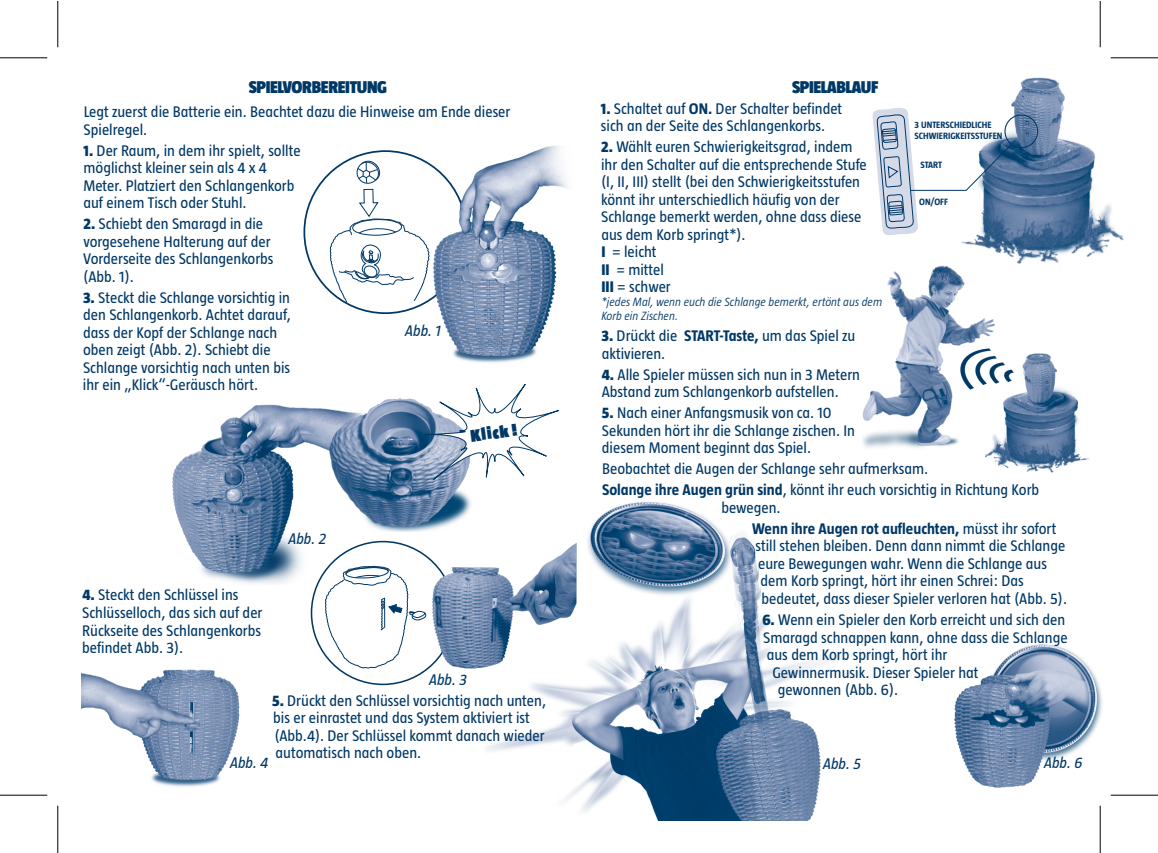
<style>
.page{position:relative;width:1158px;height:853px;background:#fff}
.page>*{position:absolute;margin:0;border:0;box-sizing:border-box;transform-origin:0 0}
.t1{font:900 17.5px "Taz";letter-spacing:-.02em;color:#003866}
.t2{font:900 17.5px "Taz";color:#003866}
.t3{font:15.75px/17.5px "Taz";color:#003866}
.t4{font:700 15.75px/21px "Taz";color:#003866}
.t5{font:italic 15.75px "Taz";color:#003866}
.t6{font:italic 300 12.25px/14px "Taz";color:#003866}
.t7{font:700 9.45px/10.5px "Taz";color:#003866}
.s1{font-weight:800}
.s2{font-weight:700}
.s3{font-weight:400}
</style>
<div class="page">
<svg style="left:329px;top:156px;width:68px;height:147px"></svg>
<img style="left:172px;top:404px;width:221px;height:184px">
<img style="left:325px;top:398px;width:139px;height:133px">
<svg style="left:424px;top:384px;width:135px;height:96px"></svg>
<img style="left:397px;top:146px;width:170px;height:217px">
<svg style="left:324px;top:565px;width:100px;height:103px"></svg>
<img style="left:424px;top:492px;width:58px;height:180px">
<img style="left:81px;top:669px;width:159px;height:118px">
<img style="left:482px;top:534px;width:360px;height:285px">
<img style="left:954px;top:644px;width:162px;height:152px">
<img style="left:570px;top:502px;width:174px;height:107px">
<img style="left:961px;top:77px;width:163px;height:186px">
<div style="left:1004px;top:114px;width:33px;height:34px;border:1px solid #003866;border-radius:50%"></div>
<svg style="left:872px;top:105px;width:144px;height:130px"></svg>
<img style="left:862px;top:263px;width:228px;height:210px">
<hr style="left:1110px;top:793px;width:47px;height:2px;background:#fff">
<hr style="left:0;top:57px;width:47px;height:1px;background:#000">
<hr style="left:1110px;top:57px;width:47px;height:1px;background:#000">
<hr style="left:0;top:794px;width:47px;height:1px;background:#000">
<hr style="left:1110px;top:794px;width:47px;height:1px;background:#000">
<hr style="left:57px;top:2px;width:1px;height:45px;background:#000">
<hr style="left:57px;top:805px;width:1px;height:47px;background:#000">
<hr style="left:1099px;top:2px;width:1px;height:45px;background:#000">
<hr style="left:1099px;top:805px;width:1px;height:47px;background:#000">
<p class="t1" style="left:249px;top:77px;width:140px">SPIELVORBEREITUNG</p>
<p class="t3" style="left:84px;top:103px;width:428px">Legt zuerst die Batterie ein. Beachtet dazu die Hinweise am Ende dieser<br>Spielregel.</p>
<p class="t3" style="left:83px;top:141px;width:219px"><span class="s1">1.</span> Der Raum, in dem ihr spielt, sollte möglichst kleiner sein als 4 x 4<br>Meter. Platziert den Schlangenkorb auf einem Tisch oder Stuhl.</p>
<p class="t3" style="left:83px;top:215px;width:192px"><span class="s1">2.</span> Schiebt den Smaragd in die vorgesehene Halterung auf der<br>Vorderseite des Schlangenkorbs (Abb. 1).</p>
<p class="t3" style="left:83px;top:288px;width:209px"><span class="s1">3.</span> Steckt die Schlange vorsichtig in den Schlangenkorb. Achtet darauf, dass der Kopf der Schlange nach oben zeigt (Abb. 2). Schiebt die Schlange vorsichtig nach unten bis ihr ein „Klick“-Geräusch hört.</p>
<p class="t1" style="left:792px;top:77px;width:88px">SPIELABLAUF</p>
<p class="t3" style="left:601px;top:99px;width:243px"><span class="s1">1.</span> Schaltet auf <span class="s2">ON.</span> Der Schalter befindet sich an der Seite des Schlangenkorbs.</p>
<p class="t3" style="left:601px;top:138px;width:267px"><span class="s1">2.</span> Wählt euren Schwierigkeitsgrad, indem ihr den Schalter auf die entsprechende Stufe (I, II, III) stellt (bei den Schwierigkeitsstufen könnt ihr unterschiedlich häufig von der<br>Schlange bemerkt werden, ohne dass diese aus dem Korb springt*).<br><span class="s1">I</span> = leicht<br><span class="s1">II</span> = mittel<br><span class="s1">III</span> = schwer</p>
<p class="t6" style="left:601px;top:295px;width:282px">*jedes Mal, wenn euch die Schlange bemerkt, ertönt aus dem<br>Korb ein Zischen.</p>
<p class="t3" style="left:601px;top:327px;width:255px"><span class="s1">3.</span> Drückt die <span class="s2">START-Taste,</span> um das Spiel zu aktivieren.</p>
<p class="t3" style="left:601px;top:365px;width:260px"><span class="s1">4.</span> Alle Spieler müssen sich nun in 3 Metern<br>Abstand zum Schlangenkorb aufstellen.</p>
<p class="t3" style="left:601px;top:404px;width:255px"><span class="s1">5.</span> Nach einer Anfangsmusik von ca. 10<br>Sekunden hört ihr die Schlange zischen. In diesem Moment beginnt das Spiel.</p>
<p class="t3" style="left:602px;top:458px;width:439px;line-height:21px">Beobachtet die Augen der Schlange sehr aufmerksam.<br><span class="s2">Solange ihre Augen grün sind</span>, könnt ihr euch vorsichtig in Richtung Korb</p>
<p class="t4" style="left:752px;top:497px;width:306px;text-indent:-31px"><span class="s3">bewegen.<br></span>Wenn ihre Augen rot aufleuchten, <span class="s3">müsst ihr sofort</span></p>
<p class="t3" style="left:755px;top:537px;width:313px">still stehen bleiben. Denn dann nimmt die Schlange eure Bewegungen wahr. Wenn die Schlange aus dem Korb springt, hört ihr einen Schrei: Das bedeutet, dass dieser Spieler verloren hat (Abb. 5).</p>
<p class="t3" style="left:762px;top:610px;width:304px"><span class="s1">6.</span> Wenn ein Spieler den Korb erreicht und sich den</p>
<p class="t3" style="left:763px;top:628px;width:306px">Smaragd schnappen kann, ohne dass die Schlange</p>
<p class="t3" style="left:766px;top:645px;width:182px">aus dem Korb springt, hört ihr</p>
<p class="t3" style="left:772px;top:663px;width:208px">Gewinnermusik. Dieser Spieler hat</p>
<p class="t3" style="left:777px;top:680px;width:122px">gewonnen (Abb. 6).</p>
<p class="t7" style="left:914px;top:120px;width:89px">3 UNTERSCHIEDLICHE<br>SCHWIERIGKEITSSTUFEN</p>
<p class="t7" style="left:920px;top:160px;width:23px">START</p>
<p class="t7" style="left:919px;top:197px;width:30px">ON/OFF</p>
<p class="t5" style="left:405px;top:322px;width:37px">Abb. 1</p>
<p class="t2" style="left:469px;top:426px;width:48px;rotate:-8deg">Klick !</p>
<p class="t5" style="left:288px;top:530px;width:39px">Abb. 2</p>
<p class="t3" style="left:82px;top:586px;width:182px"><span class="s1">4.</span> Steckt den Schlüssel ins<br>Schlüsselloch, das sich auf der<br>Rückseite des Schlangenkorbs befindet Abb. 3).</p>
<p class="t5" style="left:429px;top:671px;width:39px">Abb. 3</p>
<p class="t3" style="left:272px;top:691px;width:275px"><span class="s1">5.</span> Drückt den Schlüssel vorsichtig nach unten, bis er einrastet und das System aktiviert ist (Abb.4). Der Schlüssel kommt danach wieder automatisch nach oben.</p>
<p class="t5" style="left:230px;top:753px;width:40px">Abb. 4</p>
<p class="t5" style="left:823px;top:755px;width:39px">Abb. 5</p>
<p class="t5" style="left:1043px;top:754px;width:40px">Abb. 6</p>
</div>
